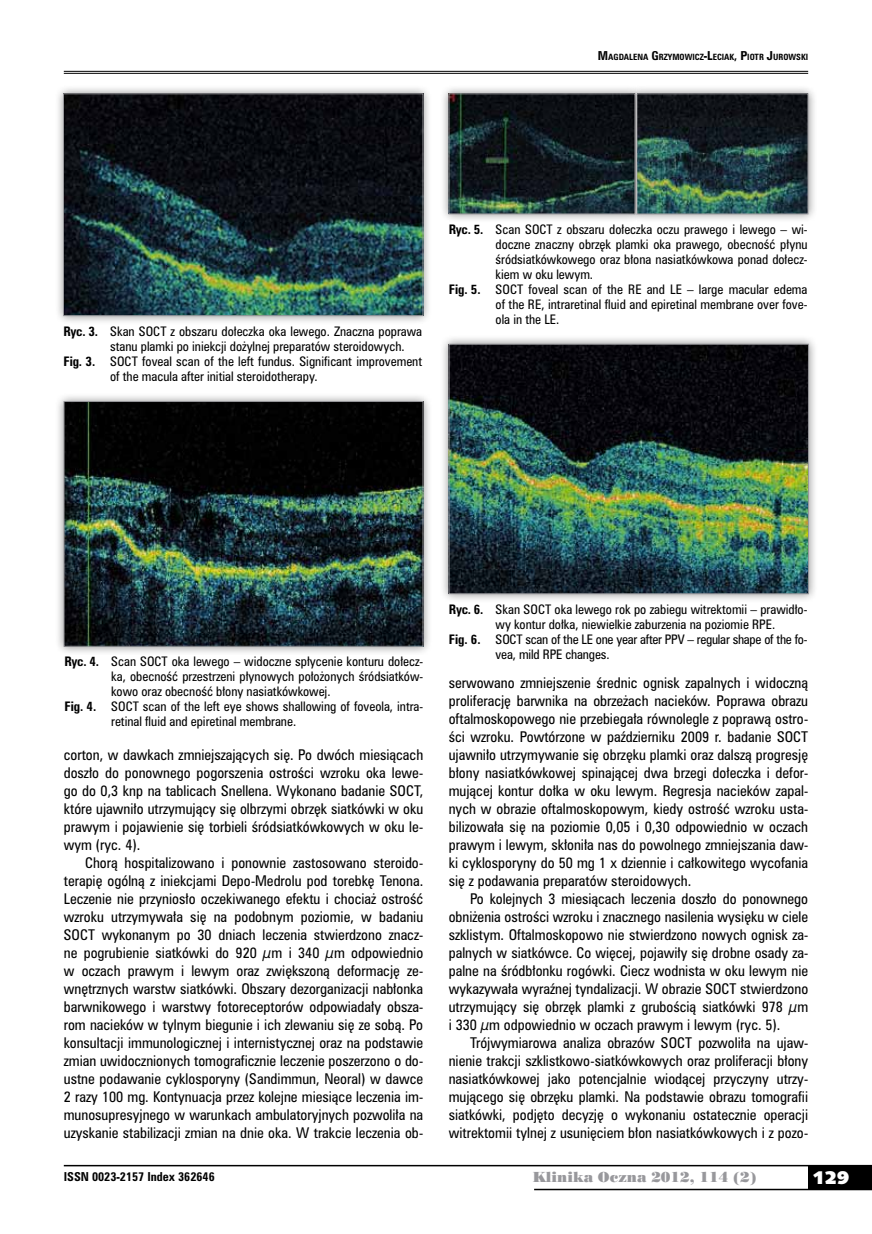
<style>
.page{position:relative;width:872px;height:1234px;background:#fff}
.page>*{position:absolute;margin:0;border:0;box-sizing:border-box;transform-origin:0 0}
.t1{font:18px "Humanst 531 U Blk PL";color:#fff}
.t2{font:13.5px/18px "Zurich Cn PL";color:#000;text-align:justify}
.t3{font:13.5px "Poster Bodoni PL";color:#98989c}
.t4{font:12px "Zurich Cn PL";color:#000}
.t5{font:12px "Zurich Cn PL";letter-spacing:-.02em;color:#000}
.t6{font:700 11.25px "Zurich Cn PL";color:#000}
.t7{font:700 7.8px "Zurich Cn PL";color:#000}
.s1{font-size:11.25px}
.s2{font-weight:700}
</style>
<div class="page">
<div style="left:808px;top:1165px;width:64px;height:24px;background:#000"></div>
<hr style="left:64px;top:1164px;width:808px;height:2px;background:#000">
<hr style="left:534px;top:1188px;width:338px;height:1px;background:#000">
<hr style="left:64px;top:71px;width:744px;height:1px;background:#000">
<hr style="left:64px;top:73px;width:744px;height:1px;background:#000">
<div style="left:54px;top:85px;width:378px;height:240px;background:#000;opacity:.45"></div>
<img style="left:65px;top:96px;width:356px;height:218px">
<div style="left:63px;top:94px;width:360px;height:222px;border:1px solid #98989c"></div>
<div style="left:55px;top:392px;width:377px;height:263px;background:#000;opacity:.45"></div>
<img style="left:66px;top:403px;width:355px;height:241px">
<div style="left:64px;top:401px;width:359px;height:245px;border:1px solid #98989c"></div>
<div style="left:440px;top:85px;width:204px;height:138px;background:#000;opacity:.45"></div>
<img style="left:451px;top:96px;width:176px;height:116px">
<div style="left:449px;top:94px;width:186px;height:120px;border:1px solid #98989c"></div>
<div style="left:627px;top:85px;width:190px;height:138px;background:#000;opacity:.45"></div>
<img style="left:638px;top:96px;width:168px;height:116px">
<div style="left:636px;top:94px;width:172px;height:120px;border:1px solid #98989c"></div>
<div style="left:440px;top:335px;width:378px;height:268px;background:#000;opacity:.45"></div>
<img style="left:451px;top:346px;width:355px;height:246px">
<div style="left:449px;top:344px;width:359px;height:250px;border:1px solid #98989c"></div>
<p class="t7" style="left:598px;top:52px;width:212px"><span class="s1">M</span>AGDALENA <span class="s1">G</span> RZYMOWICZ<span class="s1">-L</span>ECIAK<span class="s1">, P</span>IOTR <span class="s1">J</span>UROWSKI</p>
<p class="t4" style="left:63px;top:323px;width:360px"><span class="s2">Ryc. 3.</span> Skan SOCT z obszaru dołeczka oka lewego. Znaczna poprawa</p>
<p class="t4" style="left:110px;top:338px;width:296px">stanu plamki po iniekcji dożylnej preparatów steroidowych.</p>
<p class="t4" style="left:63px;top:353px;width:360px"><span class="s2">Fig. 3.</span> SOCT foveal scan of the left fundus. Significant improvement</p>
<p class="t4" style="left:110px;top:368px;width:209px">of the macula after initial steroidotherapy.</p>
<p class="t4" style="left:449px;top:221px;width:360px"><span class="s2">Ryc. 5.</span> Scan SOCT z obszaru dołeczka oczu prawego i lewego – wi-</p>
<p class="t4" style="left:495px;top:236px;width:313px">doczne znaczny obrzęk plamki oka prawego, obecność płynu</p>
<p class="t4" style="left:495px;top:251px;width:313px">śródsiatkówkowego oraz błona nasiatkówkowa ponad dołecz-</p>
<p class="t4" style="left:495px;top:266px;width:99px">kiem w oku lewym.</p>
<p class="t4" style="left:449px;top:281px;width:360px"><span class="s2">Fig. 5.</span> SOCT foveal scan of the RE and LE – large macular edema</p>
<p class="t4" style="left:495px;top:296px;width:313px">of the RE, intraretinal fluid and epiretinal membrane over fove-</p>
<p class="t4" style="left:495px;top:311px;width:65px">ola in the LE.</p>
<p class="t4" style="left:64px;top:653px;width:360px"><span class="s2">Ryc. 4.</span> Scan SOCT oka lewego – widoczne spłycenie konturu dołecz-</p>
<p class="t4" style="left:111px;top:668px;width:313px">ka, obecność przestrzeni płynowych położonych śródsiatków-</p>
<p class="t4" style="left:111px;top:683px;width:221px">kowo oraz obecność błony nasiatkówkowej.</p>
<p class="t4" style="left:64px;top:698px;width:360px"><span class="s2">Fig. 4.</span> SOCT scan of the left eye shows shallowing of foveola, intra-</p>
<p class="t4" style="left:111px;top:713px;width:186px">retinal fluid and epiretinal membrane.</p>
<p class="t2" style="left:64px;top:745px;width:361px">corton, w dawkach zmniejszających się. Po dwóch miesiącach doszło do ponownego pogorszenia ostrości wzroku oka lewe&shy;go do 0,3 knp na tablicach Snellena. Wykonano badanie SOCT, które ujawniło utrzymujący się olbrzymi obrzęk siatkówki w oku prawym i pojawienie się torbieli śródsiatkówkowych w oku le&shy;wym (ryc. 4).</p>
<p class="t2" style="left:64px;top:853px;width:361px;text-indent:21px">Chorą hospitalizowano i ponownie zastosowano steroido&shy;terapię ogólną z iniekcjami Depo-Medrolu pod torebkę Tenona.<br>Leczenie nie przyniosło oczekiwanego efektu i chociaż ostrość wzroku utrzymywała się na podobnym poziomie, w badaniu SOCT wykonanym po 30 dniach leczenia stwierdzono znacz&shy;ne pogrubienie siatkówki do 920 µm i 340 µm odpowiednio w oczach prawym i lewym oraz zwiększoną deformację ze&shy;wnętrznych warstw siatkówki. Obszary dezorganizacji nabłonka barwnikowego i warstwy fotoreceptorów odpowiadały obsza&shy;rom nacieków w tylnym biegunie i ich zlewaniu się ze sobą. Po konsultacji immunologicznej i internistycznej oraz na podstawie zmian uwidocznionych tomograficznie leczenie poszerzono o do&shy;ustne podawanie cyklosporyny (Sandimmun, Neoral) w dawce 2 razy 100 mg. Kontynuacja przez kolejne miesiące leczenia im&shy;munosupresyjnego w warunkach ambulatoryjnych pozwoliła na uzyskanie stabilizacji zmian na dnie oka. W trakcie leczenia ob-</p>
<p class="t4" style="left:449px;top:601px;width:360px"><span class="s2">Ryc. 6.</span> Skan SOCT oka lewego rok po zabiegu witrektomii – prawidło-</p>
<p class="t4" style="left:495px;top:616px;width:281px">wy kontur dołka, niewielkie zaburzenia na poziomie RPE.</p>
<p class="t5" style="left:449px;top:631px;width:359px"><span class="s2">Fig. 6.</span> SOCT scan of the LE one year after PPV – regular shape of the fo-</p>
<p class="t4" style="left:495px;top:646px;width:115px">vea, mild RPE changes.</p>
<p class="t2" style="left:449px;top:673px;width:361px">serwowano zmniejszenie średnic ognisk zapalnych i widoczną proliferację barwnika na obrzeżach nacieków. Poprawa obrazu oftalmoskopowego nie przebiegała równolegle z poprawą ostro&shy;ści wzroku. Powtórzone w październiku 2009 r. badanie SOCT ujawniło utrzymywanie się obrzęku plamki oraz dalszą progresję błony nasiatkówkowej spinającej dwa brzegi dołeczka i defor&shy;mującej kontur dołka w oku lewym. Regresja nacieków zapal&shy;nych w obrazie oftalmoskopowym, kiedy ostrość wzroku usta&shy;bilizowała się na poziomie 0,05 i 0,30 odpowiednio w oczach prawym i lewym, skłoniła nas do powolnego zmniejszania daw&shy;ki cyklosporyny do 50 mg 1 x dziennie i całkowitego wycofania się z podawania preparatów steroidowych.</p>
<p class="t2" style="left:449px;top:889px;width:361px;text-indent:21px">Po kolejnych 3 miesiącach leczenia doszło do ponownego obniżenia ostrości wzroku i znacznego nasilenia wysięku w ciele szklistym. Oftalmoskopowo nie stwierdzono nowych ognisk za&shy;palnych w siatkówce. Co więcej, pojawiły się drobne osady za&shy;palne na śródbłonku rogówki. Ciecz wodnista w oku lewym nie wykazywała wyraźnej tyndalizacji. W obrazie SOCT stwierdzono utrzymujący się obrzęk plamki z grubością siatkówki 978 µm i 330 µm odpowiednio w oczach prawym i lewym (ryc. 5).</p>
<p class="t2" style="left:449px;top:1033px;width:361px;text-indent:21px">Trójwymiarowa analiza obrazów SOCT pozwoliła na ujaw&shy;nienie trakcji szklistkowo-siatkówkowych oraz proliferacji błony nasiatkówkowej jako potencjalnie wiodącej przyczyny utrzy&shy;mującego się obrzęku plamki. Na podstawie obrazu tomografii siatkówki, podjęto decyzję o wykonaniu ostatecznie operacji witrektomii tylnej z usunięciem błon nasiatkówkowych i z pozo-</p>
<p class="t6" style="left:64px;top:1168px;width:152px">ISSN 0023-2157 Index 362646</p>
<p class="t3" style="left:532px;top:1168px;width:225px">Klinika Oczna 2012, 114 (2)</p>
<h1 class="t1" style="left:812px;top:1165px;width:38px">129</h1>
</div>
